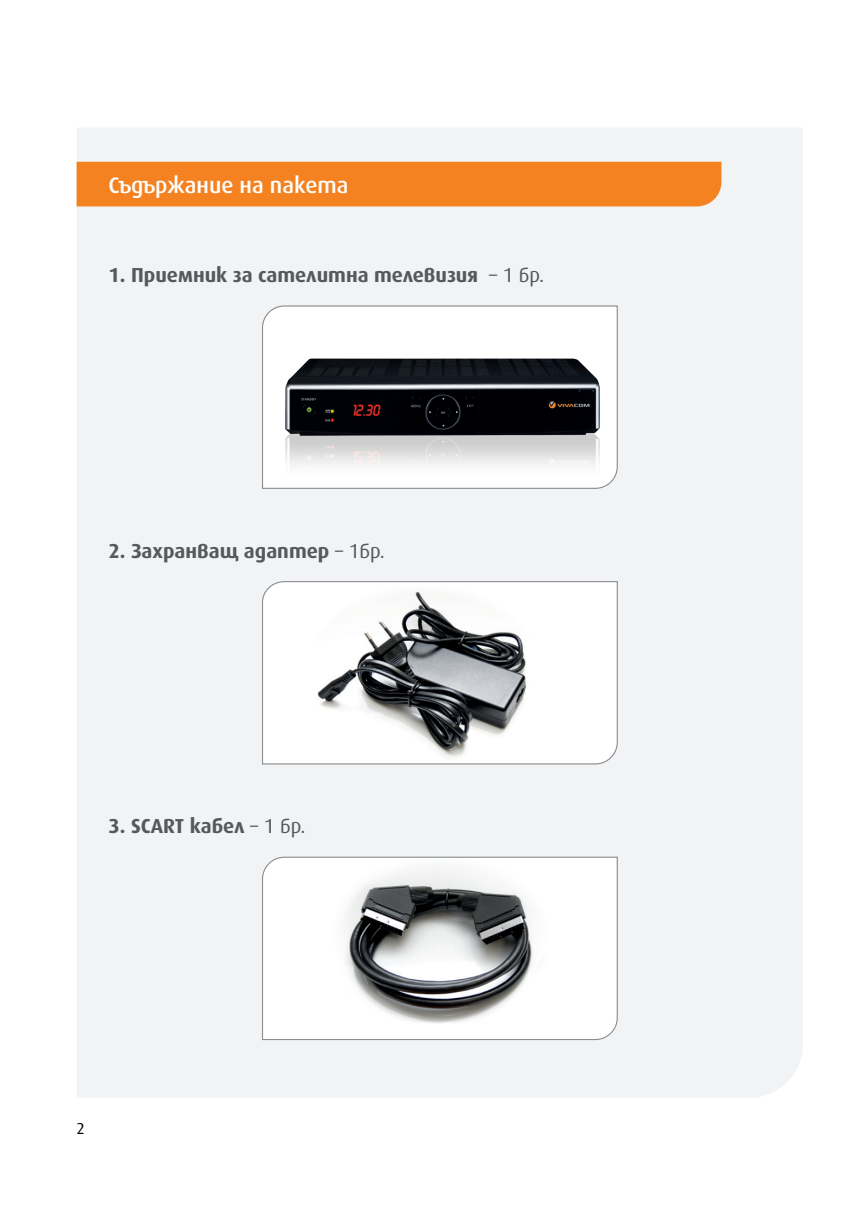
<style>
.page{position:relative;width:849px;height:1225px;background:#fff}
.page>*{position:absolute;margin:0;border:0;box-sizing:border-box;transform-origin:0 0}
.t1{font:500 22.5px "Hermes Bg";color:#fff}
.t2{font:700 20.25px "Hermes Bg";color:#57585a}
.t3{font:15.75px "Hermes Bg";color:#000}
.s1{font-weight:400}
</style>
<div class="page">
<div style="left:77px;top:128px;width:725px;height:970px;background:#f2f3f4"></div>
<div style="left:77px;top:162px;width:644px;height:44px;background:#f58220"></div>
<svg style="left:261px;top:305px;width:357px;height:184px"></svg>
<svg style="left:261px;top:580px;width:357px;height:185px"></svg>
<svg style="left:261px;top:856px;width:357px;height:184px"></svg>
<p class="t1" style="left:108px;top:173px;width:241px">Съдържание на пакета</p>
<p class="t2" style="left:108px;top:264px;width:437px">1. Приемник за сателитна телевизия <span class="s1">– 1 бр.</span></p>
<p class="t2" style="left:108px;top:539px;width:278px">2. Захранващ адаптер <span class="s1">– 1бр.</span></p>
<p class="t2" style="left:108px;top:815px;width:198px">3. SCART кабел <span class="s1">– 1 бр.</span></p>
<p class="t3" style="left:77px;top:1119px;width:10px">2</p>
</div>
